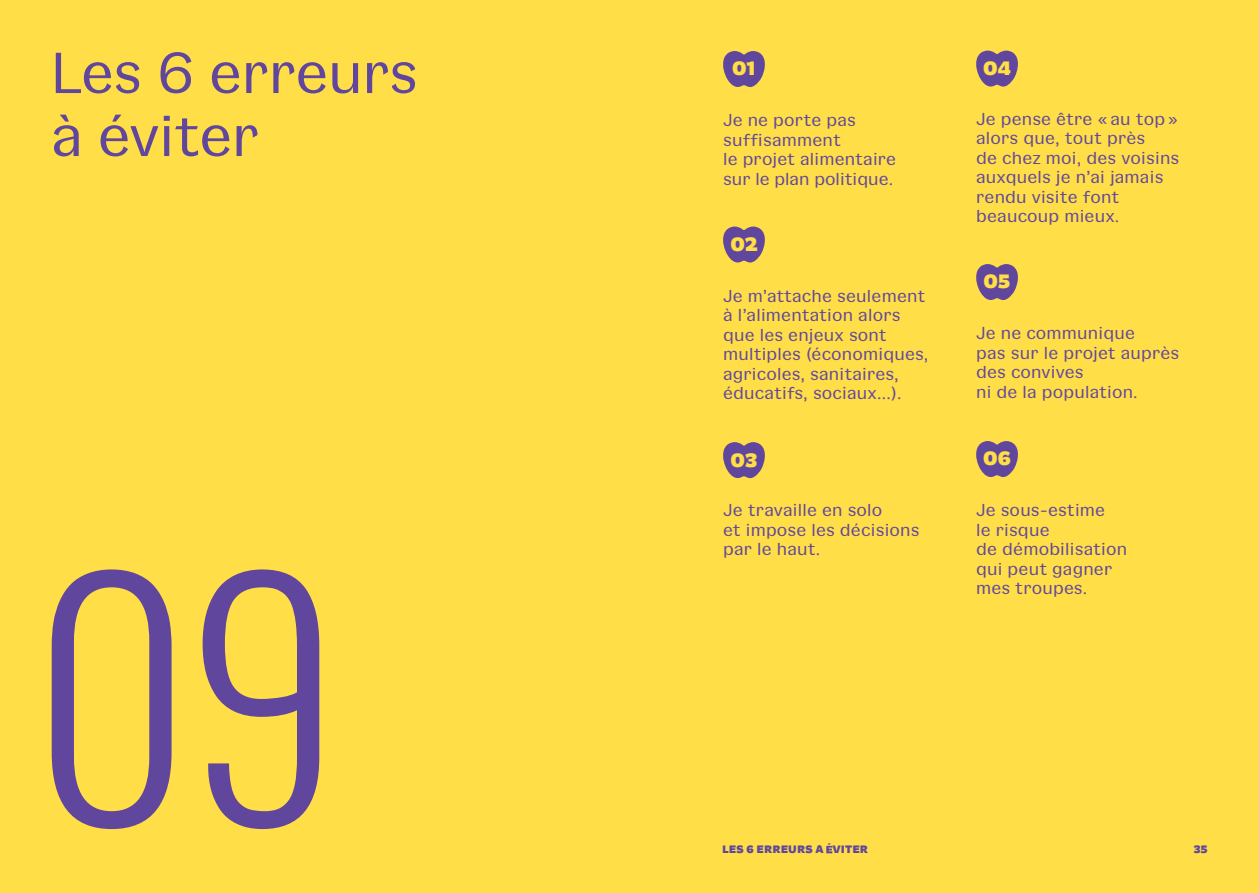
<style>
.page{position:relative;width:1259px;height:893px;background:#ffde47}
.page>*{position:absolute;margin:0;border:0;box-sizing:border-box;transform-origin:0 0}
.t1{font:300 300px "Oswald";color:#60479d}
.t2{font:60px/63px "Gangster Grotesk";letter-spacing:-.01em;color:#60479d}
.t3{font:800 21.6px "Saiga 0.2";letter-spacing:.01em;color:#ffde47}
.t4{font:18px/19.5px "Gangster Grotesk";letter-spacing:.01em;color:#60479d}
.t5{font:800 12px "Saiga 0.2";letter-spacing:.01em;color:#60479d}
</style>
<div class="page">
<svg style="left:723px;top:51px;width:42px;height:36px;background:#7c618d"></svg>
<svg style="left:723px;top:227px;width:42px;height:36px"></svg>
<svg style="left:723px;top:442px;width:42px;height:36px;background:#7c618d"></svg>
<svg style="left:976px;top:51px;width:42px;height:36px;background:#7c618d"></svg>
<svg style="left:976px;top:264px;width:42px;height:36px;background:#7c618d"></svg>
<svg style="left:976px;top:441px;width:42px;height:36px;background:#7c618d"></svg>
<svg style="left:818px;top:843px;width:14px;height:10px"></svg>
<h2 class="t2" style="left:51px;top:38px;width:369px">Les 6 erreurs à éviter</h2>
<h1 class="t1" style="left:35px;top:482px;width:303px">09</h1>
<p class="t3" style="left:732px;top:59px;width:25px">01</p>
<p class="t4" style="left:723px;top:109px;width:175px">Je ne porte pas suffisamment<br>le projet alimentaire sur le plan politique.</p>
<p class="t3" style="left:730px;top:235px;width:29px">02</p>
<p class="t4" style="left:723px;top:285px;width:207px">Je m’attache seulement à l’alimentation alors que les enjeux sont multiples (économiques, agricoles, sanitaires, éducatifs, sociaux...).</p>
<p class="t3" style="left:730px;top:451px;width:28px">03</p>
<p class="t4" style="left:723px;top:499px;width:198px">Je travaille en solo<br>et impose les décisions par le haut.</p>
<p class="t3" style="left:983px;top:59px;width:29px">04</p>
<p class="t4" style="left:976px;top:108px;width:205px">Je pense être « au top» alors que, tout près<br>de chez moi, des voisins auxquels je n’ai jamais rendu visite font beaucoup mieux.</p>
<p class="t3" style="left:983px;top:272px;width:29px">05</p>
<p class="t4" style="left:976px;top:322px;width:205px">Je ne communique<br>pas sur le projet auprès des convives<br>ni de la population.</p>
<p class="t3" style="left:983px;top:449px;width:29px">06</p>
<p class="t4" style="left:976px;top:499px;width:153px">Je sous-estime<br>le risque<br>de démobilisation qui peut gagner mes troupes.</p>
<p class="t5" style="left:722px;top:845px;width:147px">LES 6 ERREURS A VITER</p>
<p class="t5" style="left:1193px;top:845px;width:15px">35</p>
</div>
